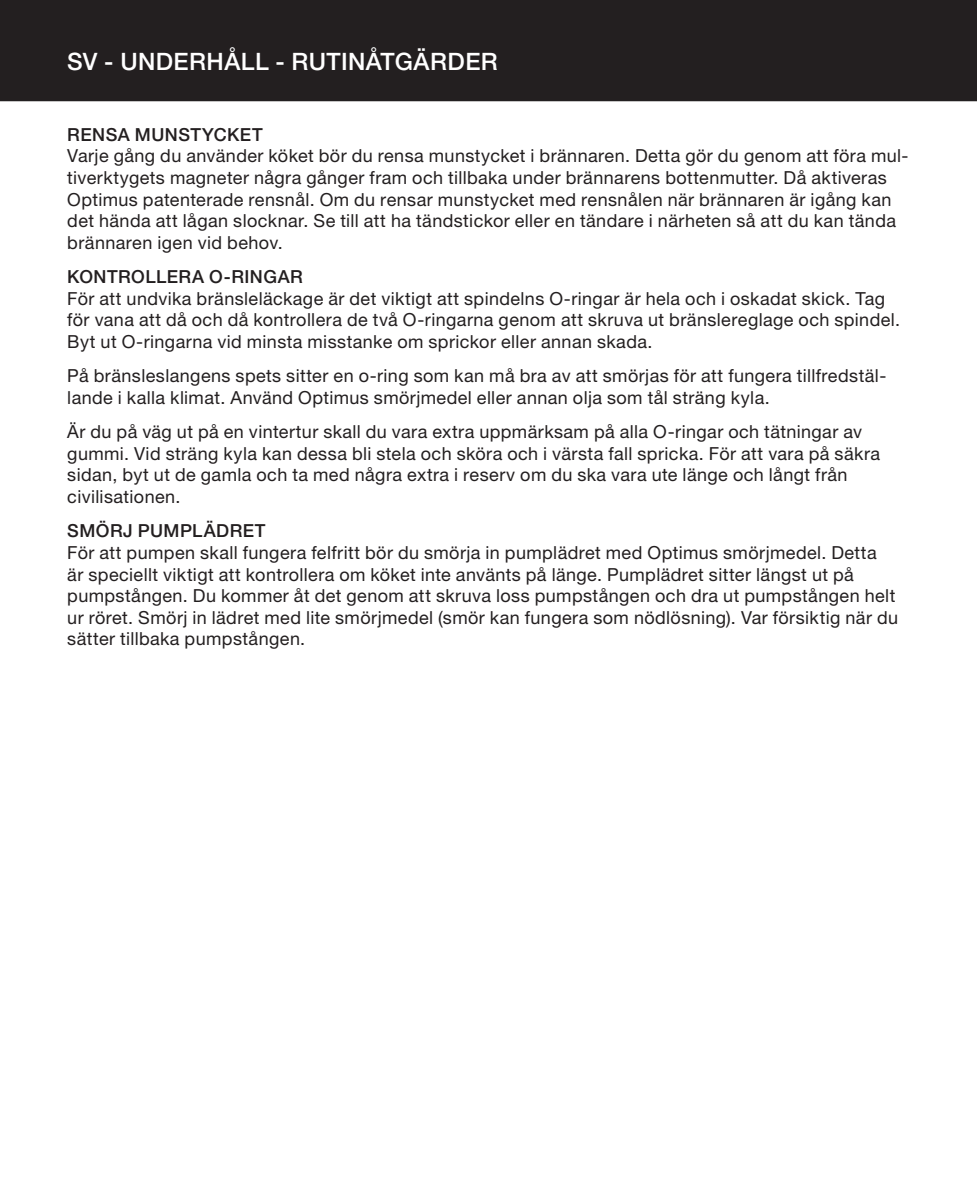
<style>
.page{position:relative;width:977px;height:1189px;background:#fff}
.page>*{position:absolute;margin:0;border:0;box-sizing:border-box;transform-origin:0 0}
.t1{font:500 24px "Helvetica Neue LT";letter-spacing:.02em;color:#fff}
.t2{font:18px/21.6px "Helvetica Neue LT";letter-spacing:.025em;color:#231f20}
.t3{font:500 18px "Helvetica Neue LT";letter-spacing:.025em;color:#231f20}
</style>
<div class="page">
<div style="left:0;top:0;width:976px;height:101px;background:#231f20"></div>
<h1 class="t1" style="left:67px;top:47px;width:240px">SV - UNDERHÅLL - RUTIN</h1>
<h1 class="t1" style="left:366px;top:47px;width:33px">ÅTGÄ</h1>
<h1 class="t1" style="left:430px;top:47px;width:69px">RDER</h1>
<p class="t3" style="left:67px;top:124px;width:14px">RENSA</p>
<p class="t3" style="left:135px;top:124px;width:14px">MUNST</p>
<p class="t3" style="left:202px;top:124px;width:25px">YCKET</p>
<p class="t2" style="left:67px;top:145px;width:842px">Varje gång du använder köket bör du rensa munstycket i brännaren. Detta gör du genom att föra mul&shy;tiverktygets magneter några gånger fram och tillbaka under brännarens bottenmutter. Då aktiveras Optimus patenterade rensnål. Om du rensar munstycket med rensnålen när brännaren är igång kan det hända att lågan slocknar. Se till att ha tändstickor eller en tändare i närheten så att du kan tända brännaren igen vid behov.</p>
<p class="t3" style="left:67px;top:266px;width:26px">KONT</p>
<p class="t3" style="left:118px;top:266px;width:26px">ROLLE</p>
<p class="t3" style="left:178px;top:266px;width:78px">RA O-RINGA</p>
<p class="t3" style="left:290px;top:266px;width:14px">R</p>
<p class="t2" style="left:67px;top:287px;width:834px">För att undvika bränsleläckage är det viktigt att spindelns O-ringar är hela och i oskadat skick. Tag för vana att då och då kontrollera de två O-ringarna genom att skruva ut bränslereglage och spindel.<br>Byt ut O-ringarna vid minsta misstanke om sprickor eller annan skada.</p>
<p class="t2" style="left:67px;top:365px;width:820px">På bränsleslangens spets sitter en o-ring som kan må bra av att smörjas för att fungera tillfredstäl&shy;lande i kalla klimat. Använd Optimus smörjmedel eller annan olja som tål sträng kyla.</p>
<p class="t2" style="left:67px;top:421px;width:814px">Är du på väg ut på en vintertur skall du vara extra uppmärksam på alla O-ringar och tätningar av gummi. Vid sträng kyla kan dessa bli stela och sköra och i värsta fall spricka. För att vara på säkra sidan, byt ut de gamla och ta med några extra i reserv om du ska vara ute länge och långt från civilisationen.</p>
<p class="t3" style="left:67px;top:520px;width:97px">SMÖRJ PUMPLÄD</p>
<p class="t3" style="left:230px;top:520px;width:25px">RET</p>
<p class="t2" style="left:67px;top:542px;width:832px">För att pumpen skall fungera felfritt bör du smörja in pumplädret med Optimus smörjmedel. Detta<br>är speciellt viktigt att kontrollera om köket inte använts på länge. Pumplädret sitter längst ut på pumpstången. Du kommer åt det genom att skruva loss pumpstången och dra ut pumpstången helt ur röret. Smörj in lädret med lite smörjmedel (smör kan fungera som nödlösning). Var försiktig när du sätter tillbaka pumpstången.</p>
</div>
